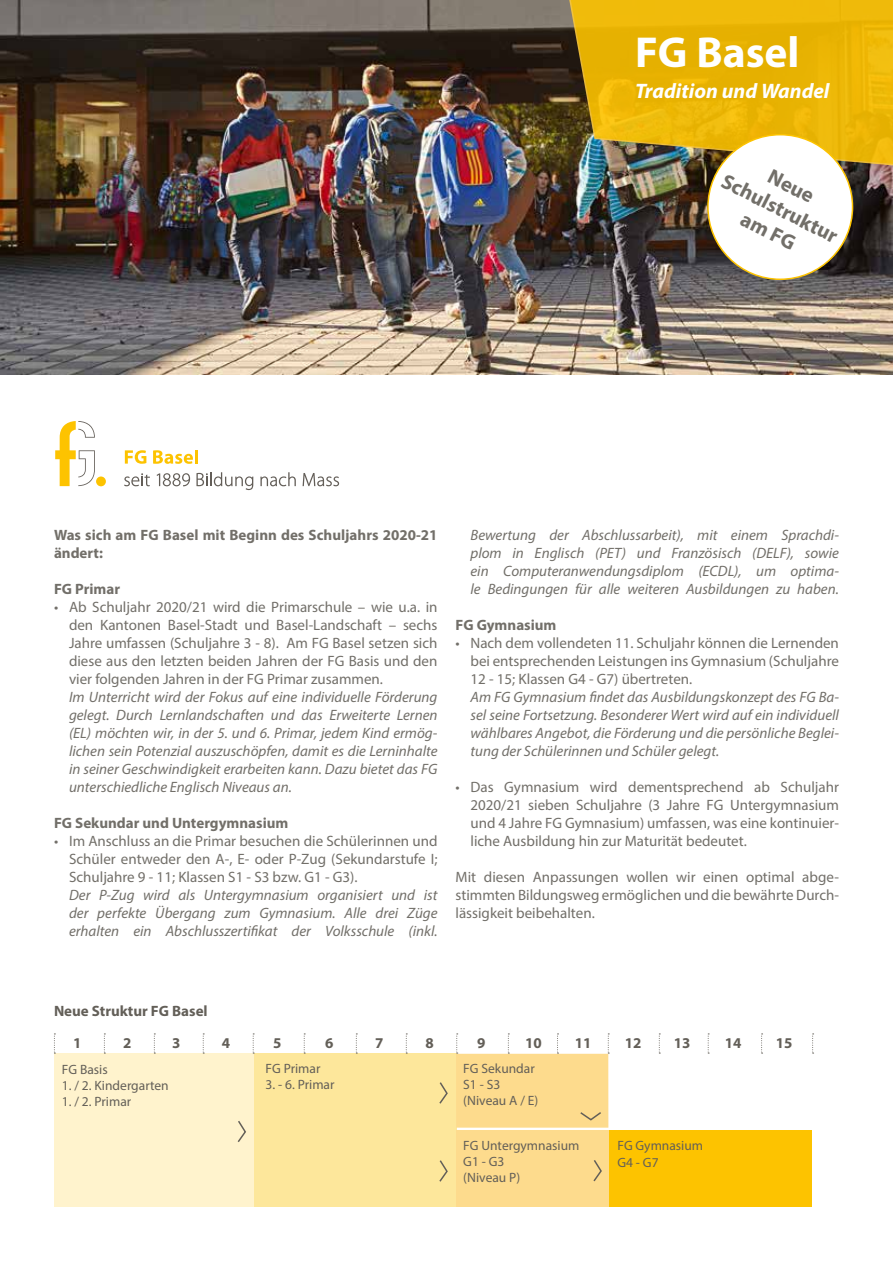
<style>
.page{position:relative;width:893px;height:1263px;background:#fff}
.page>*{position:absolute;margin:0;border:0;box-sizing:border-box;transform-origin:0 0}
.t1{font:700 43.5px "Myriad Pro";color:#fff}
.t2{font:700 21px "Myriad Pro";color:#726f69}
.t3{font:italic 700 21px "Myriad Pro";color:#fff}
.t4{font:italic 15px/18px "Myriad Pro";color:#726f69;text-align:justify}
.t5{font:15px/18px "Myriad Pro";color:#726f69;text-align:justify}
.t6{font:700 15px/18px "Myriad Pro";color:#726f69}
.t7{font:700 15px "Myriad Pro";color:#635f58}
.t8{font:13.5px/16.2px "Myriad Pro";color:#635f58}
</style>
<div class="page">
<img style="left:0;top:0;width:893px;height:374px">
<div style="left:54px;top:1054px;width:200px;height:153px;background:#fff3cd"></div>
<div style="left:254px;top:1054px;width:202px;height:153px;background:#fde79b"></div>
<div style="left:608px;top:1131px;width:203px;height:76px;background:#fdc300"></div>
<svg style="left:237px;top:1121px;width:9px;height:21px"></svg>
<svg style="left:439px;top:1082px;width:9px;height:22px"></svg>
<svg style="left:439px;top:1160px;width:9px;height:22px"></svg>
<div style="left:456px;top:1054px;width:152px;height:74px;background:#fddb8d"></div>
<div style="left:456px;top:1131px;width:152px;height:76px;background:#fddb8d"></div>
<svg style="left:593px;top:1160px;width:9px;height:22px"></svg>
<svg style="left:580px;top:1112px;width:21px;height:9px"></svg>
<svg style="left:54px;top:1033px;width:1px;height:21px"></svg>
<svg style="left:104px;top:1033px;width:1px;height:21px"></svg>
<svg style="left:154px;top:1033px;width:1px;height:21px"></svg>
<svg style="left:203px;top:1033px;width:1px;height:21px"></svg>
<svg style="left:253px;top:1033px;width:1px;height:21px"></svg>
<svg style="left:304px;top:1033px;width:1px;height:21px"></svg>
<svg style="left:356px;top:1033px;width:1px;height:21px"></svg>
<svg style="left:406px;top:1033px;width:1px;height:21px"></svg>
<svg style="left:456px;top:1033px;width:2px;height:21px"></svg>
<svg style="left:508px;top:1033px;width:1px;height:21px"></svg>
<svg style="left:557px;top:1033px;width:1px;height:21px"></svg>
<svg style="left:608px;top:1033px;width:1px;height:21px"></svg>
<svg style="left:659px;top:1033px;width:1px;height:21px"></svg>
<svg style="left:708px;top:1033px;width:1px;height:21px"></svg>
<svg style="left:761px;top:1033px;width:2px;height:21px"></svg>
<svg style="left:812px;top:1033px;width:2px;height:21px"></svg>
<svg style="left:125px;top:450px;width:21px;height:14px"></svg>
<svg style="left:153px;top:450px;width:40px;height:14px"></svg>
<hr style="left:195px;top:450px;width:3px;height:14px;background:#fdc300">
<svg style="left:124px;top:473px;width:26px;height:13px"></svg>
<svg style="left:157px;top:473px;width:33px;height:13px"></svg>
<svg style="left:196px;top:472px;width:57px;height:18px"></svg>
<svg style="left:260px;top:472px;width:36px;height:14px"></svg>
<svg style="left:303px;top:473px;width:36px;height:13px"></svg>
<div style="left:96px;top:476px;width:10px;height:10px;background:#fdc300;border-radius:50%"></div>
<svg style="left:55px;top:421px;width:40px;height:65px"></svg>
<svg style="left:566px;top:0;width:327px;height:167px;background:#d8a90d"></svg>
<div style="left:708px;top:135px;width:144px;height:144px;background:#fff;border-radius:50%"></div>
<h1 class="t1" style="left:635px;top:24px;width:166px">FG Basel</h1>
<h2 class="t3" style="left:635px;top:77px;width:196px">Tradition und Wandel</h2>
<h2 class="t2" style="left:776px;top:163px;width:50px;rotate:27deg">Neue</h2>
<h2 class="t2" style="left:748px;top:205px;width:60px;rotate:27deg">am FG</h2>
<h2 class="t2" style="left:729px;top:167px;width:129px;rotate:27deg">Schulstruktur</h2>
<p class="t6" style="left:54px;top:525px;width:385px">Was sich am FG Basel mit Beginn des Schuljahrs 2020-21 ändert:</p>
<p class="t6" style="left:54px;top:579px;width:68px">FG Primar</p>
<p class="t5" style="left:69px;top:598px;width:370px;text-indent:-15px">• Ab Schuljahr 2020/21 wird die Primarschule – wie u.a. in den Kantonen Basel-Stadt und Basel-Landschaft – sechs Jahre umfassen (Schuljahre 3 - 8). Am FG Basel setzen sich diese aus den letzten beiden Jahren der FG Basis und den vier folgenden Jahren in der FG Primar zusammen.</p>
<p class="t4" style="left:69px;top:688px;width:370px">Im Unterricht wird der Fokus auf eine individuelle Förderung gelegt. Durch Lernlandschaften und das Erweiterte Lernen (EL) möchten wir, in der 5. und 6. Primar, jedem Kind ermög&shy;lichen sein Potenzial auszuschöpfen, damit es die Lerninhalte in seiner Geschwindigkeit erarbeiten kann. Dazu bietet das FG unterschiedliche Englisch Niveaus an.</p>
<p class="t6" style="left:54px;top:813px;width:236px">FG Sekundar und Untergymnasium</p>
<p class="t5" style="left:69px;top:832px;width:370px;text-indent:-15px">• Im Anschluss an die Primar besuchen die Schülerinnen und Schüler entweder den A-, E- oder P-Zug (Sekundarstufe I; Schuljahre 9 - 11; Klassen S1 - S3 bzw. G1 - G3).</p>
<p class="t4" style="left:69px;top:886px;width:370px">Der P-Zug wird als Untergymnasium organisiert und ist der perfekte Übergang zum Gymnasium. Alle drei Züge erhalten ein Abschlusszertifikat der Volksschule (inkl.</p>
<p class="t4" style="left:470px;top:526px;width:370px">Bewertung der Abschlussarbeit), mit einem Sprachdi&shy;plom in Englisch (PET) und Französisch (DELF), sowie ein Computeranwendungsdiplom (ECDL), um optima&shy;le Bedingungen für alle weiteren Ausbildungen zu haben.</p>
<p class="t6" style="left:455px;top:615px;width:103px">FG Gymnasium</p>
<p class="t5" style="left:470px;top:634px;width:370px;text-indent:-15px">• Nach dem vollendeten 11. Schuljahr können die Lernenden bei entsprechenden Leistungen ins Gymnasium (Schuljahre 12 - 15; Klassen G4 - G7) übertreten.</p>
<p class="t4" style="left:470px;top:688px;width:370px">Am FG Gymnasium findet das Ausbildungskonzept des FG Ba&shy;sel seine Fortsetzung. Besonderer Wert wird auf ein individuell wählbares Angebot, die Förderung und die persönliche Beglei&shy;tung der Schülerinnen und Schüler gelegt.</p>
<p class="t5" style="left:470px;top:778px;width:370px;text-indent:-15px">• Das Gymnasium wird dementsprechend ab Schuljahr 2020/21 sieben Schuljahre (3 Jahre FG Untergymnasium und 4 Jahre FG Gymnasium) umfassen, was eine kontinuier&shy;liche Ausbildung hin zur Maturität bedeutet.</p>
<p class="t5" style="left:455px;top:868px;width:385px">Mit diesen Anpassungen wollen wir einen optimal abge&shy;stimmten Bildungsweg ermöglichen und die bewährte Durch&shy;lässigkeit beibehalten.</p>
<p class="t7" style="left:54px;top:1001px;width:155px">Neue Struktur FG Basel</p>
<p class="t7" style="left:73px;top:1033px;width:10px">1</p>
<p class="t7" style="left:123px;top:1033px;width:10px">2</p>
<p class="t7" style="left:172px;top:1033px;width:10px">3</p>
<p class="t7" style="left:222px;top:1033px;width:10px">4</p>
<p class="t7" style="left:273px;top:1033px;width:10px">5</p>
<p class="t7" style="left:325px;top:1033px;width:10px">6</p>
<p class="t7" style="left:375px;top:1033px;width:10px">7</p>
<p class="t7" style="left:426px;top:1033px;width:10px">8</p>
<p class="t7" style="left:477px;top:1033px;width:10px">9</p>
<p class="t7" style="left:525px;top:1033px;width:18px">10</p>
<p class="t7" style="left:575px;top:1033px;width:18px">11</p>
<p class="t7" style="left:625px;top:1033px;width:18px">12</p>
<p class="t7" style="left:674px;top:1033px;width:18px">13</p>
<p class="t7" style="left:725px;top:1033px;width:18px">14</p>
<p class="t7" style="left:776px;top:1033px;width:18px">15</p>
<p class="t8" style="left:62px;top:1061px;width:47px">FG Basis</p>
<p class="t8" style="left:62px;top:1077px;width:108px">1. / 2. Kindergarten</p>
<p class="t8" style="left:62px;top:1093px;width:71px">1. / 2. Primar</p>
<p class="t8" style="left:266px;top:1060px;width:56px">FG Primar</p>
<p class="t8" style="left:266px;top:1076px;width:70px">3. - 6. Primar</p>
<p class="t8" style="left:463px;top:1060px;width:77px">FG Sekundar<br>S1 - S3 (Niveau A / E)</p>
<p class="t8" style="left:463px;top:1137px;width:118px">FG Untergymnasium<br>G1 - G3<br>(Niveau P)</p>
<p class="t8" style="left:617px;top:1137px;width:87px">FG Gymnasium<br>G4 - G7</p>
</div>
